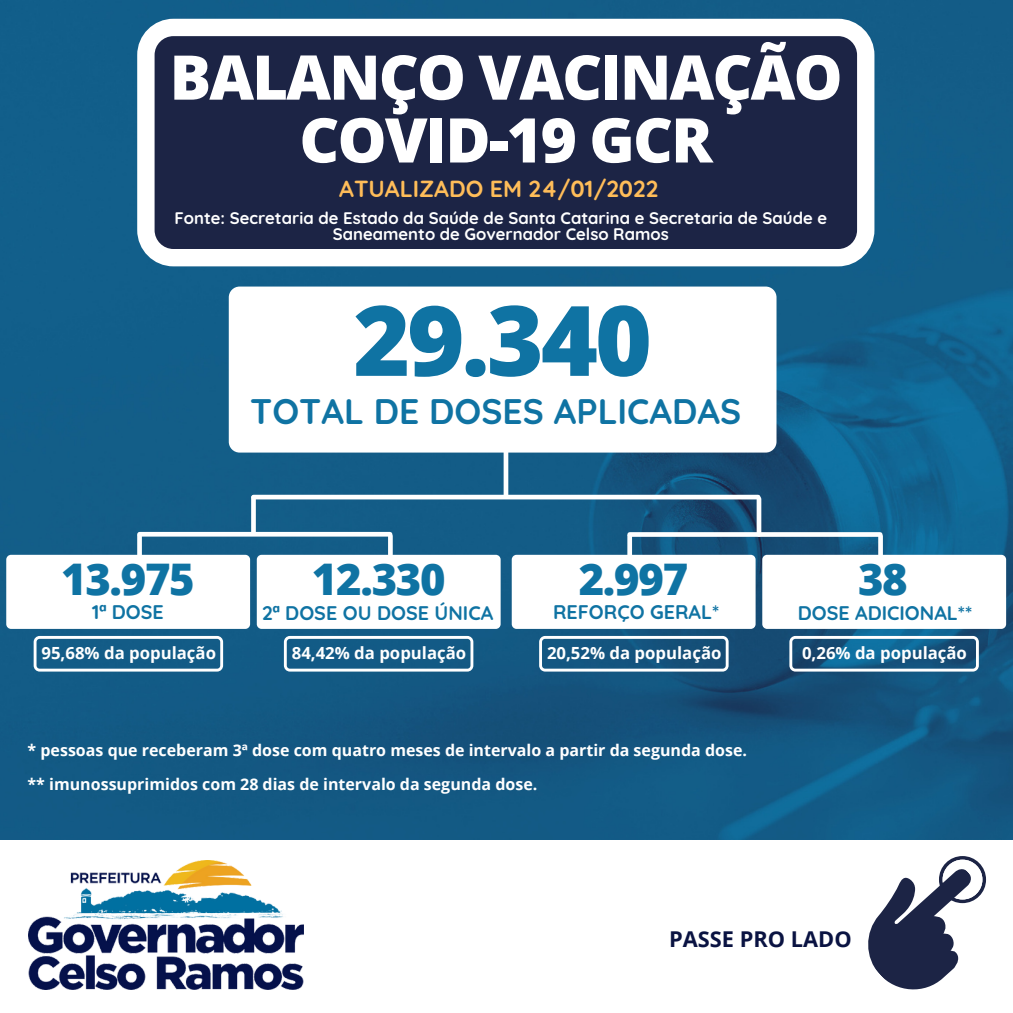
<style>
.page{position:relative;width:1013px;height:1013px;background:#fff}
.page>*{position:absolute;margin:0;border:0;box-sizing:border-box;transform-origin:0 0}
.t1{font:800 97.25px "Open Sans";color:#0f73a3}
.t2{font:800 61.62px/62.8px "Open Sans";letter-spacing:-.03em;color:#fff;text-align:center}
.t3{font:800 43.5px "Open Sans";letter-spacing:-.03em;color:#0f73a3}
.t4{font:700 35.38px "Quicksand";color:#0f73a3}
.t5{font:700 23.25px "Quicksand";color:#ffbd59}
.t6{font:700 21.75px "Open Sans";color:#0a1342}
.t7{font:700 19.62px "Quicksand";color:#0f73a3}
.t8{font:700 16.75px "Open Sans";color:#fff}
.t9{font:700 16.62px/15.9px "Quicksand";color:#fff;text-align:center}
.t10{font:700 16px "Open Sans";color:#fff}
</style>
<div class="page">
<img style="left:0;top:0;width:1012px;height:840px">
<svg style="left:137px;top:19px;width:737px;height:247px;fill:#1c2445"></svg>
<div style="left:229px;top:286px;width:547px;height:166px;background:#fff;border-radius:11px"></div>
<hr style="left:139px;top:532px;width:251px;height:4px;background:#fff">
<div style="left:503px;top:375px;width:5px;height:122px;background:#fff"></div>
<div style="left:6px;top:555px;width:244px;height:74px;background:#fff;border-radius:5px"></div>
<div style="left:257px;top:555px;width:243px;height:74px;background:#fff;border-radius:5px"></div>
<div style="left:388px;top:536px;width:5px;height:18px;background:#fff"></div>
<div style="left:137px;top:534px;width:5px;height:24px;background:#fff"></div>
<svg style="left:34px;top:636px;width:189px;height:35px;background:#3a779b"></svg>
<svg style="left:284px;top:636px;width:189px;height:35px;background:#3a7699"></svg>
<div style="left:511px;top:555px;width:244px;height:74px;background:#fff;border-radius:5px"></div>
<div style="left:762px;top:555px;width:244px;height:74px;background:#fff;border-radius:5px"></div>
<svg style="left:539px;top:636px;width:189px;height:35px;background:#3b7093"></svg>
<svg style="left:789px;top:636px;width:189px;height:35px;background:#3a7498"></svg>
<div style="left:629px;top:532px;width:251px;height:5px;background:#fff"></div>
<svg style="left:878px;top:536px;width:4px;height:19px"></svg>
<div style="left:627px;top:534px;width:5px;height:24px;background:#fff"></div>
<hr style="left:253px;top:495px;width:505px;height:4px;background:#fff">
<div style="left:251px;top:498px;width:5px;height:35px;background:#fff"></div>
<div style="left:756px;top:499px;width:5px;height:35px;background:#fff"></div>
<div style="left:330px;top:169px;width:339px;height:29px;background:#1c2445"></div>
<img style="left:29px;top:860px;width:274px;height:129px">
<svg style="left:868px;top:856px;width:119px;height:134px"></svg>
<p class="t2" style="left:170px;top:44px;width:674px">BALANÇO VACINAÇÃO<br>COVID-19 GCR</p>
<p class="t5" style="left:339px;top:174px;width:320px">ATUALIZADO EM 24/01/2022</p>
<p class="t9" style="left:174px;top:210px;width:654px">Fonte: Secretaria de Estado da Saúde de Santa Catarina e Secretaria de Saúde e<br>Saneamento de Governador Celso Ramos</p>
<p class="t1" style="left:353px;top:272px;width:300px">29.340</p>
<p class="t4" style="left:250px;top:389px;width:492px">TOTAL DE DOSES APLICADAS</p>
<p class="t3" style="left:61px;top:548px;width:135px">13.975</p>
<p class="t7" style="left:92px;top:599px;width:73px">1ª DOSE</p>
<p class="t3" style="left:312px;top:548px;width:135px">12.330</p>
<p class="t7" style="left:262px;top:600px;width:232px">2ª DOSE OU DOSE ÚNICA</p>
<p class="t8" style="left:41px;top:641px;width:176px">95,68% da população</p>
<p class="t8" style="left:292px;top:641px;width:176px">84,42% da população</p>
<p class="t3" style="left:578px;top:548px;width:111px">2.997</p>
<p class="t3" style="left:858px;top:548px;width:51px">38</p>
<p class="t7" style="left:553px;top:599px;width:168px">REFORÇO GERAL*</p>
<p class="t7" style="left:797px;top:600px;width:176px">DOSE ADICIONAL**</p>
<p class="t8" style="left:547px;top:641px;width:176px">20,52% da população</p>
<p class="t8" style="left:802px;top:641px;width:166px">0,26% da população</p>
<p class="t10" style="left:28px;top:738px;width:721px">* pessoas que receberam 3ª dose com quatro meses de intervalo a partir da segunda dose.</p>
<p class="t10" style="left:28px;top:772px;width:511px">** imunossuprimidos com 28 dias de intervalo da segunda dose.</p>
<p class="t6" style="left:669px;top:923px;width:184px">PASSE PRO LADO</p>
</div>
